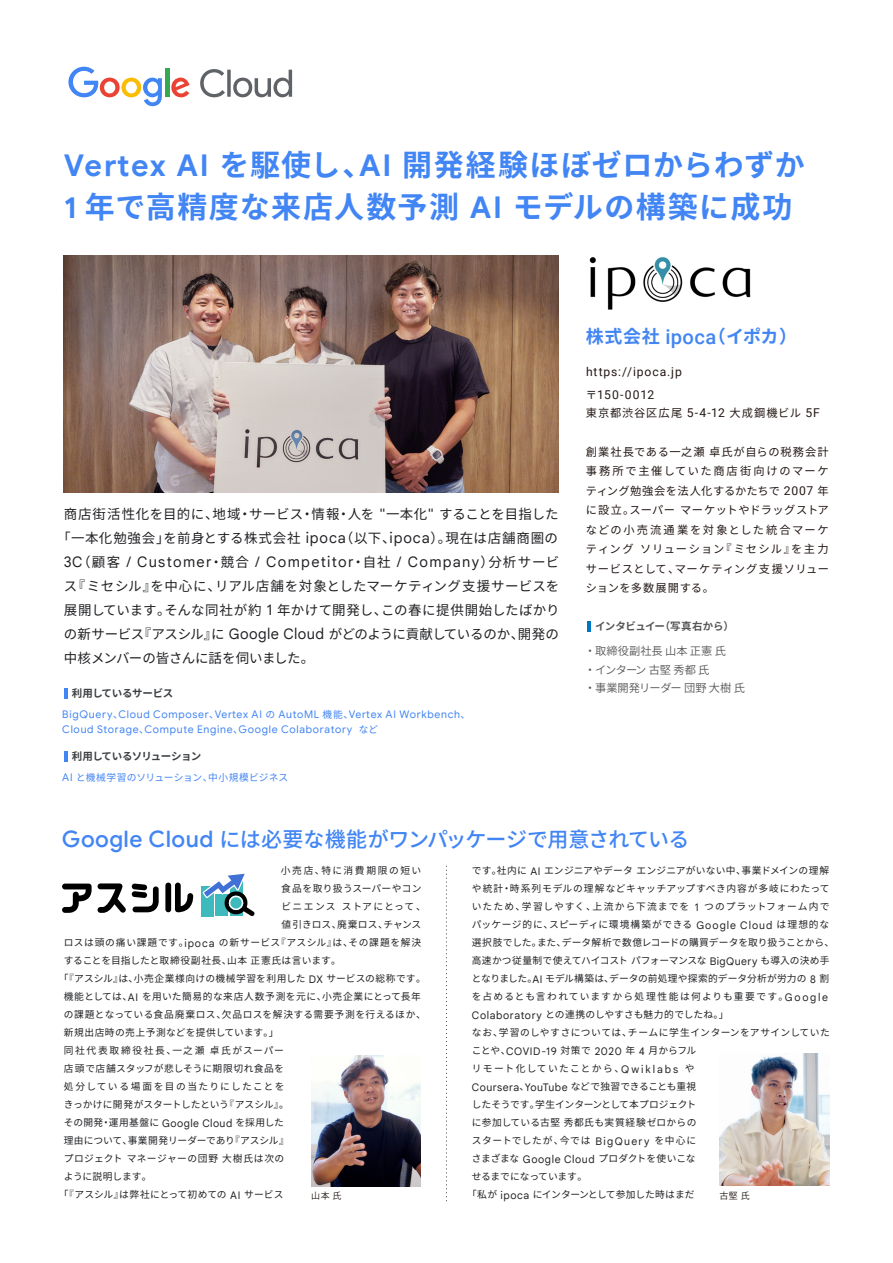
<style>
.page{position:relative;width:893px;height:1263px;background:#fff}
.page>*{position:absolute;margin:0;border:0;box-sizing:border-box;transform-origin:0 0}
.t1{font:700 30px/42px "Noto Sans CJ Kjp";letter-spacing:.04em;color:#4285f4}
.t2{font:500 21px "Noto Sans CJ Kjp";letter-spacing:-.03em;color:#4285f4}
.t3{font:700 18px "Noto Sans CJ Kjp";letter-spacing:.02em;color:#4285f4}
.t4{font:14.55px "Google Sans Text";letter-spacing:.09em;color:#202124}
.t5{font:13.5px/24px "Noto Sans CJ Kjp";color:#202124;text-align:justify}
.t6{font:13.5px/24px "Noto Sans CJ Kjp";letter-spacing:.025em;color:#202124;text-align:center}
.t7{font:12.15px/23px "Roboto";letter-spacing:.075em;color:#231815}
.t8{font:11.25px/19.5px "Noto Sans CJ Kjp";letter-spacing:.075em;color:#231815;text-align:justify}
.t9{font:600 11.25px/18.5px "Noto Sans CJ Kjp";color:#585757}
.t10{font:10.5px/15px "Google Sans";letter-spacing:.07em;color:#4285f4}
.t11{font:10.5px "Google Sans Text";letter-spacing:.04em;color:#202124}
.t12{font:700 10.5px "Noto Sans CJ Kjp";letter-spacing:-.05em;color:#3c4043}
.t13{font:700 10.5px "Noto Sans CJ Kjp";letter-spacing:-.03em;color:#575757}
.t14{font:9.75px/18px "Noto Sans CJ Kjp";letter-spacing:.04em;color:#202124}
.t15{font:9.75px "Noto Sans CJ Kjp";letter-spacing:.07em;color:#202124}
.t16{font:9.75px "Noto Sans CJ Kjp";letter-spacing:-.01em;color:#202124}
.t17{font:9.75px "Noto Sans CJ Kjp";letter-spacing:-.02em;color:#202124}
.t18{font:9.75px "Noto Sans CJ Kjp";letter-spacing:-.015em;color:#202124}
.t19{font:9.75px "Noto Sans CJ Kjp";letter-spacing:.005em;color:#202124}
.t20{font:9.75px "Noto Sans CJ Kjp";letter-spacing:.015em;color:#4285f4}
.t21{font:9.75px "Noto Sans CJ Kjp";letter-spacing:.165em;color:#202124}
.t22{font:9.75px "Noto Sans CJ Kjp";letter-spacing:.14em;color:#202124}
.t23{font:9.75px "Noto Sans CJ Kjp";letter-spacing:.015em;color:#202124}
.t24{font:9.75px "Noto Sans CJ Kjp";letter-spacing:.02em;color:#202124}
.t25{font:9.75px "Noto Sans CJ Kjp";letter-spacing:.16em;color:#202124}
.t26{font:9.75px "Noto Sans CJ Kjp";letter-spacing:.115em;color:#202124}
.t27{font:600 9.15px "Noto Sans CJ Kjp";color:#231815}
.t28{font:600 9px "Noto Sans CJ Kjp";color:#231815}
.s1{font-family:"Google Sans"}
.s2{font-family:"Roboto";font-weight:500;font-size:20.1px}
.s3{font-family:"Google Sans Text";font-size:14.55px}
.s4{font-family:"Noto Sans CJ Kjp";font-size:13.5px}
.s5{font-family:"Noto Sans CJ Kjp";font-size:9.75px}
.s6{font-family:"Google Sans";font-size:10.5px}
.s7{font-family:"Noto Sans CJ Kjp";font-size:11.25px}
.s8{font-family:"Roboto";font-size:12.15px}
.s9{font-family:"Google Sans";font-size:22.65px}
.s10{font-family:"Google Sans Text";font-size:10.5px}
</style>
<div class="page">
<svg style="left:200px;top:69px;width:92px;height:28px"></svg>
<svg style="left:68px;top:67px;width:94px;height:39px"></svg>
<hr style="left:165px;top:68px;width:4px;height:29px;background:#34a853">
<svg style="left:171px;top:78px;width:19px;height:19px"></svg>
<img style="left:64px;top:256px;width:495px;height:237px">
<hr style="left:587px;top:621px;width:4px;height:11px;background:#0075c2">
<img style="left:589px;top:257px;width:162px;height:53px">
<svg style="left:446px;top:866px;width:1px;height:336px"></svg>
<svg style="left:175px;top:882px;width:18px;height:30px"></svg>
<div style="left:165px;top:882px;width:6px;height:30px;background:#000;border-radius:3px"></div>
<svg style="left:132px;top:883px;width:27px;height:29px"></svg>
<svg style="left:62px;top:883px;width:30px;height:30px"></svg>
<svg style="left:98px;top:883px;width:28px;height:30px"></svg>
<div style="left:201px;top:886px;width:12px;height:30px;background:#3eb9bc"></div>
<svg style="left:203px;top:873px;width:52px;height:43px"></svg>
<img style="left:311px;top:1055px;width:110px;height:131px">
<img style="left:719px;top:1054px;width:110px;height:132px">
<hr style="left:64px;top:751px;width:4px;height:10px;background:#4285f4">
<hr style="left:64px;top:688px;width:4px;height:10px;background:#4285f4">
<h1 class="t1" style="left:64px;top:144px;width:743px"><span class="s1">Vertex AI</span> を駆使し、<span class="s1">AI</span> 開発経験ほぼゼロからわずか<br><span class="s1">1</span> 年で高精度な来店人数予測 <span class="s1">AI</span> モデルの構築に成功</h1>
<h3 class="t3" style="left:586px;top:326px;width:213px">株式会社 <span class="s2">ipoca</span>（イポカ）</h3>
<h3 class="t6" style="left:57px;top:502px;width:503px">商店街活性化を目的に、地域・サービス・情報・人を <span class="s3">"</span>一本化<span class="s3">"</span> することを目指した「一本化勉強会」を前身とする株式会社 <span class="s3">ipoca</span>（以下、<span class="s3">ipoca</span>）。現在は店舗商圏の</h3>
<h3 class="t4" style="left:64px;top:552px;width:497px">3C<span class="s4">（顧客</span> / Customer<span class="s4">・競合</span> / Competitor<span class="s4">・自社</span> / Company<span class="s4">）分析サービ</span></h3>
<h3 class="t5" style="left:64px;top:574px;width:497px">ス『ミセシル』を中心に、リアル店舗を対象としたマーケティング支援サービスを展開しています。そんな同社が約 <span class="s3">1</span> 年かけて開発し、この春に提供開始したばかりの新サービス『アスシル』に <span class="s3">Google Cloud</span> がどのように貢献しているのか、開発の中核メンバーの皆さんに話を伺いました。</h3>
<p class="t12" style="left:72px;top:687px;width:103px">利用しているサービス</p>
<p class="t10" style="left:62px;top:707px;width:410px">BigQuery<span class="s5">、</span>Cloud Composer<span class="s5">、</span>Vertex AI <span class="s5">の</span> AutoML <span class="s5">機能、</span>Vertex AI Workbench<span class="s5">、<br></span>Cloud Storage<span class="s5">、</span>Compute Engine<span class="s5">、</span>Google Colaboratory <span class="s5">など</span></p>
<p class="t12" style="left:72px;top:750px;width:131px">利用しているソリューション</p>
<p class="t20" style="left:62px;top:772px;width:227px"><span class="s6">AI</span> と機械学習のソリューション、中小規模ビジネス</p>
<p class="t7" style="left:586px;top:360px;width:98px">https://ipoca.jp<span class="s7">〒</span>150-0012</p>
<p class="t8" style="left:586px;top:403px;width:236px">東京都渋谷区広尾 <span class="s8">5-4-12</span> 大成鋼機ビル <span class="s8">5F</span></p>
<p class="t8" style="left:586px;top:442px;width:245px">創業社長である一之瀬卓氏が自らの税務会計事務所で主催していた商店街向けのマーケティング勉強会を法人化するかたちで <span class="s8">2007</span> 年に設立。スーパーマーケットやドラッグストアなどの小売流通業を対象とした統合マーケティングソリューション『ミセシル』を主力サービスとして、マーケティング支援ソリューションを多数展開する。</p>
<p class="t13" style="left:595px;top:620px;width:141px">インタビュイー（写真右から）</p>
<p class="t9" style="left:584px;top:642px;width:162px">・取締役副社長山本正憲氏<br>・インターン古堅秀都氏<br>・事業開発リーダー団野大樹氏</p>
<h2 class="t2" style="left:62px;top:827px;width:629px"><span class="s9">Google Cloud</span> には必要な機能がワンパッケージで用意されている</h2>
<p class="t14" style="left:472px;top:862px;width:364px">です。社内に <span class="s10">AI</span> エンジニアやデータエンジニアがいない中、事業ドメインの理解や統計・時系列モデルの理解などキャッチアップすべき内容が多岐にわたっていたため、学習しやすく、上流から下流までを <span class="s10">1</span> つのプラットフォーム内でパッケージ的に、スピーディに環境構築ができる <span class="s10">Google Cloud</span> は理想的な選択肢でした。また、データ解析で数億レコードの購買データを取り扱うことから、高速かつ従量制で使えてハイコストパフォーマンスな <span class="s10">BigQuery</span> も導入の決め手となりました。<span class="s10">AI</span> モデル構築は、データの前処理や探索的データ分析が労力の <span class="s10">8</span> 割を占めるとも言われていますから処理性能は何よりも重要です。<span class="s10">Google Colaboratory</span> との連携のしやすさも魅力的でしたね。」<br>なお、学習のしやすさについては、チームに学生インターンをアサインしていたことや、<span class="s10">COVID-19</span> 対策で <span class="s10">2020</span> 年 <span class="s10">4</span> 月からフル<br>リモート化していたことから、<span class="s10">Qwiklabs</span> や</p>
<p class="t11" style="left:472px;top:1079px;width:226px">Coursera<span class="s5">、</span>YouTube <span class="s5">などで独習できることも重視</span></p>
<p class="t14" style="left:472px;top:1096px;width:226px;text-align:justify">したそうです。学生インターンとして本プロジェクトに参加している古堅秀都氏も実質経験ゼロからのスタートでしたが、今では <span class="s10">BigQuery</span> を中心にさまざまな <span class="s10">Google Cloud</span> プロダクトを使いこなせるまでになっています。</p>
<p class="t25" style="left:281px;top:865px;width:142px">小売店、特に消費期限の短い</p>
<p class="t24" style="left:281px;top:883px;width:142px">食品を取り扱うスーパーやコン</p>
<p class="t26" style="left:281px;top:901px;width:146px">ビニエンス ストアにとって、</p>
<p class="t23" style="left:282px;top:919px;width:141px">値引きロス、廃棄ロス、チャンス</p>
<p class="t15" style="left:64px;top:937px;width:359px">ロスは頭の痛い課題です。<span class="s10">ipoca</span> の新サービス『アスシル』は、その課題を解決</p>
<p class="t14" style="left:64px;top:952px;width:279px">することを目指したと取締役副社長、山本正憲氏は言います。</p>
<p class="t14" style="left:59px;top:970px;width:368px">「『アスシル』は、小売企業様向けの機械学習を利用した <span class="s10">DX</span> サービスの総称です。</p>
<p class="t14" style="left:64px;top:988px;width:359px">機能としては、<span class="s10">AI</span> を用いた簡易的な来店人数予測を元に、小売企業にとって長年</p>
<p class="t14" style="left:64px;top:1006px;width:364px">の課題となっている食品廃棄ロス、欠品ロスを解決する需要予測を行えるほか、</p>
<p class="t14" style="left:64px;top:1024px;width:216px">新規出店時の売上予測などを提供しています。」</p>
<p class="t21" style="left:64px;top:1045px;width:222px">同社代表取締役社長、一之瀬卓氏がスーパー</p>
<p class="t14" style="left:64px;top:1060px;width:222px">店頭で店舗スタッフが悲しそうに期限切れ食品を</p>
<p class="t22" style="left:64px;top:1081px;width:222px">処分している場面を目の当たりにしたことを</p>
<p class="t16" style="left:64px;top:1099px;width:226px">きっかけに開発がスタートしたという『アスシル』。</p>
<p class="t14" style="left:64px;top:1114px;width:221px">その開発・運用基盤に <span class="s10">Google Cloud</span> を採用した</p>
<p class="t18" style="left:64px;top:1135px;width:227px">理由について、事業開発リーダーであり『アスシル』</p>
<p class="t14" style="left:64px;top:1150px;width:222px">プロジェクトマネージャーの団野大樹氏は次の</p>
<p class="t16" style="left:64px;top:1171px;width:89px">ように説明します。</p>
<p class="t19" style="left:59px;top:1189px;width:226px">「『アスシル』は弊社にとって初めての <span class="s10">AI</span> サービス</p>
<p class="t28" style="left:311px;top:1191px;width:32px">山本氏</p>
<p class="t17" style="left:467px;top:1189px;width:229px">「私が <span class="s10">ipoca</span> にインターンとして参加した時はまだ</p>
<p class="t27" style="left:719px;top:1190px;width:32px">古堅氏</p>
</div>
